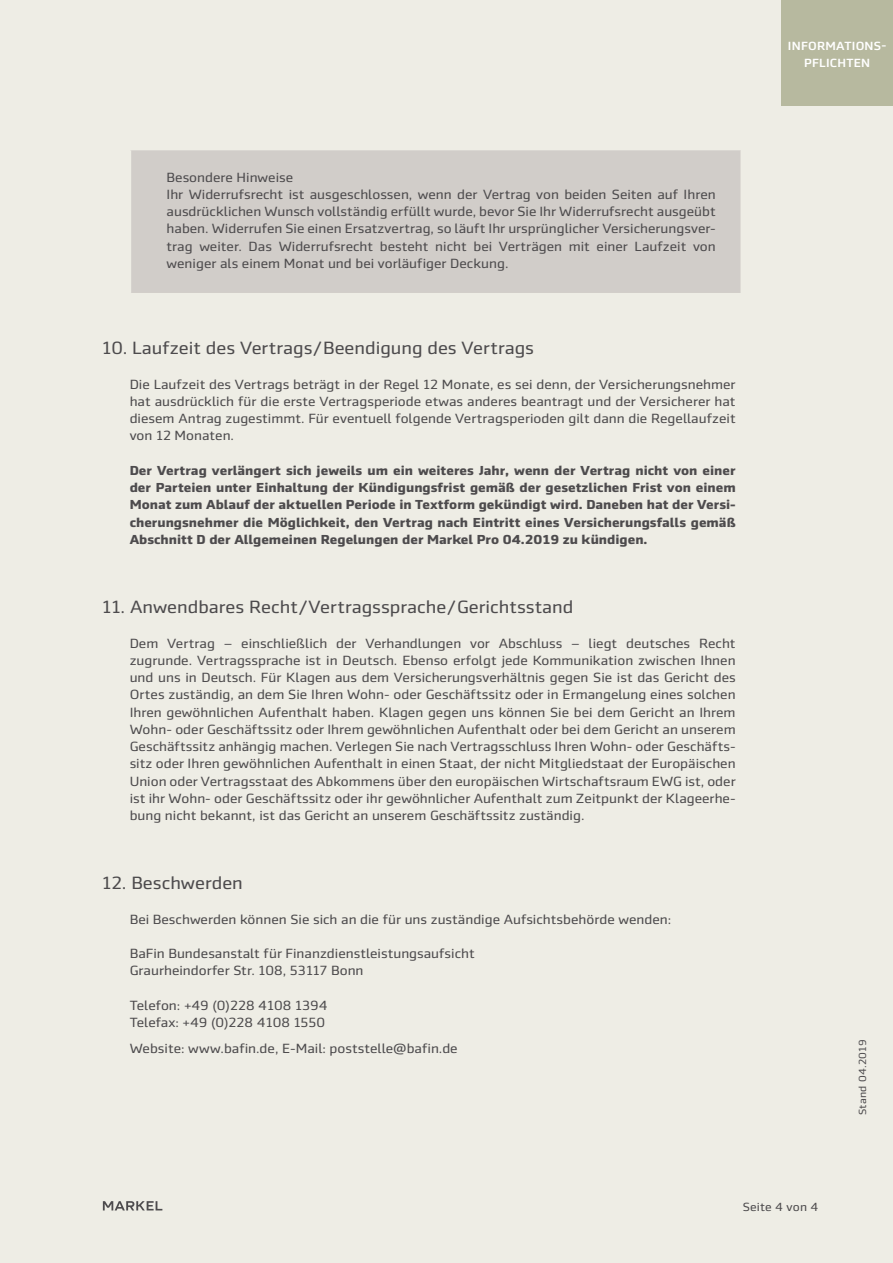
<style>
.page{position:relative;width:893px;height:1263px;background:#eeede5}
.page>*{position:absolute;margin:0;border:0;box-sizing:border-box;transform-origin:0 0}
.t1{font:18px "Markel Sans";color:#4d4b4d}
.t2{font:13.5px/17.2px "Markel Sans";color:#4d4b4d}
.t3{font:700 13.2px/17.2px "Markel Sans";color:#4d4b4d;text-align:justify}
.t4{font:500 12px/16.5px "Markel Sans";letter-spacing:.02em;color:#fff;text-align:center}
.t5{font:12px "Markel Sans";letter-spacing:.01em;color:#4d4b4d}
.t6{font:10.5px "Markel Sans";letter-spacing:.02em;color:#4d4b4d}
</style>
<div class="page">
<svg style="left:103px;top:1201px;width:59px;height:9px"></svg>
<div style="left:781px;top:0;width:112px;height:105px;background:#b7b99f"></div>
<div style="left:130px;top:150px;width:611px;height:144px;background:#d1cdc9"></div>
<hr style="left:130px;top:150px;width:1px;height:143px;background:#eeede5">
<hr style="left:740px;top:150px;width:2px;height:143px;background:#eeede5">
<hr style="left:130px;top:293px;width:612px;height:1px;background:#eeede5">
<p class="t2" style="left:167px;top:169px;width:551px">Besondere Hinweise<br>Ihr Widerrufsrecht ist ausgeschlossen, wenn der Vertrag von beiden Seiten auf Ihren ausdrücklichen Wunsch vollständig erfüllt wurde, bevor Sie Ihr Widerrufsrecht ausgeübt haben. Widerrufen Sie einen Ersatzvertrag, so läuft Ihr ursprünglicher Versicherungsver&shy;trag weiter. Das Widerrufsrecht besteht nicht bei Verträgen mit einer Laufzeit von weniger als einem Monat und bei vorläufiger Deckung.</p>
<h1 class="t1" style="left:102px;top:338px;width:434px">10. Laufzeit des Vertrags/Beendigung des Vertrags</h1>
<p class="t2" style="left:130px;top:376px;width:607px;text-align:justify">Die Laufzeit des Vertrags beträgt in der Regel 12 Monate, es sei denn, der Versicherungsnehmer hat ausdrücklich für die erste Vertragsperiode etwas anderes beantragt und der Versicherer hat diesem Antrag zugestimmt. Für eventuell folgende Vertragsperioden gilt dann die Regellaufzeit von 12 Monaten.</p>
<p class="t3" style="left:130px;top:462px;width:607px">Der Vertrag verlängert sich jeweils um ein weiteres Jahr, wenn der Vertrag nicht von einer der Parteien unter Einhaltung der Kündigungsfrist gemäß der gesetzlichen Frist von einem Monat zum Ablauf der aktuellen Periode in Textform gekündigt wird. Daneben hat der Versi&shy;cherungsnehmer die Möglichkeit, den Vertrag nach Eintritt eines Versicherungsfalls gemäß Abschnitt D der Allgemeinen Regelungen der Markel Pro 04.2019 zu kündigen.</p>
<h1 class="t1" style="left:102px;top:597px;width:473px">11. Anwendbares Recht/Vertragssprache/Gerichtsstand</h1>
<p class="t2" style="left:130px;top:634px;width:607px;text-align:justify">Dem Vertrag ‒ einschließlich der Verhandlungen vor Abschluss ‒ liegt deutsches Recht zugrunde. Vertragssprache ist in Deutsch. Ebenso erfolgt jede Kommunikation zwischen Ihnen und uns in Deutsch. Für Klagen aus dem Versicherungsverhältnis gegen Sie ist das Gericht des Ortes zuständig, an dem Sie Ihren Wohn- oder Geschäftssitz oder in Ermangelung eines solchen Ihren gewöhnlichen Aufenthalt haben. Klagen gegen uns können Sie bei dem Gericht an Ihrem Wohn- oder Geschäftssitz oder Ihrem gewöhnlichen Aufenthalt oder bei dem Gericht an unserem Geschäftssitz anhängig machen. Verlegen Sie nach Vertragsschluss Ihren Wohn- oder Geschäfts&shy;sitz oder Ihren gewöhnlichen Aufenthalt in einen Staat, der nicht Mitgliedstaat der Europäischen Union oder Vertragsstaat des Abkommens über den europäischen Wirtschaftsraum EWG ist, oder ist ihr Wohn- oder Geschäftssitz oder ihr gewöhnlicher Aufenthalt zum Zeitpunkt der Klageerhe&shy;bung nicht bekannt, ist das Gericht an unserem Geschäftssitz zuständig.</p>
<h1 class="t1" style="left:102px;top:873px;width:142px">12. Beschwerden</h1>
<p class="t2" style="left:130px;top:910px;width:543px">Bei Beschwerden können Sie sich an die für uns zuständige Aufsichtsbehörde wenden:</p>
<p class="t2" style="left:130px;top:945px;width:347px">BaFin Bundesanstalt für Finanzdienstleistungsaufsicht<br>Graurheindorfer Str. 108, 53117 Bonn</p>
<p class="t2" style="left:130px;top:997px;width:200px">Telefon: +49 (0)228 4108 1394<br>Telefax: +49 (0)228 4108 1550</p>
<p class="t2" style="left:130px;top:1040px;width:330px">Website: www.bafin.de, E-Mail: poststelle@bafin.de</p>
<p class="t4" style="left:788px;top:38px;width:100px">INFORMATIONS-<br>PFLICHTEN</p>
<p class="t6" style="left:857px;top:1115px;width:77px;rotate:-90deg">Stand 04.2019</p>
<p class="t5" style="left:743px;top:1200px;width:77px">Seite 4 von 4</p>
</div>
